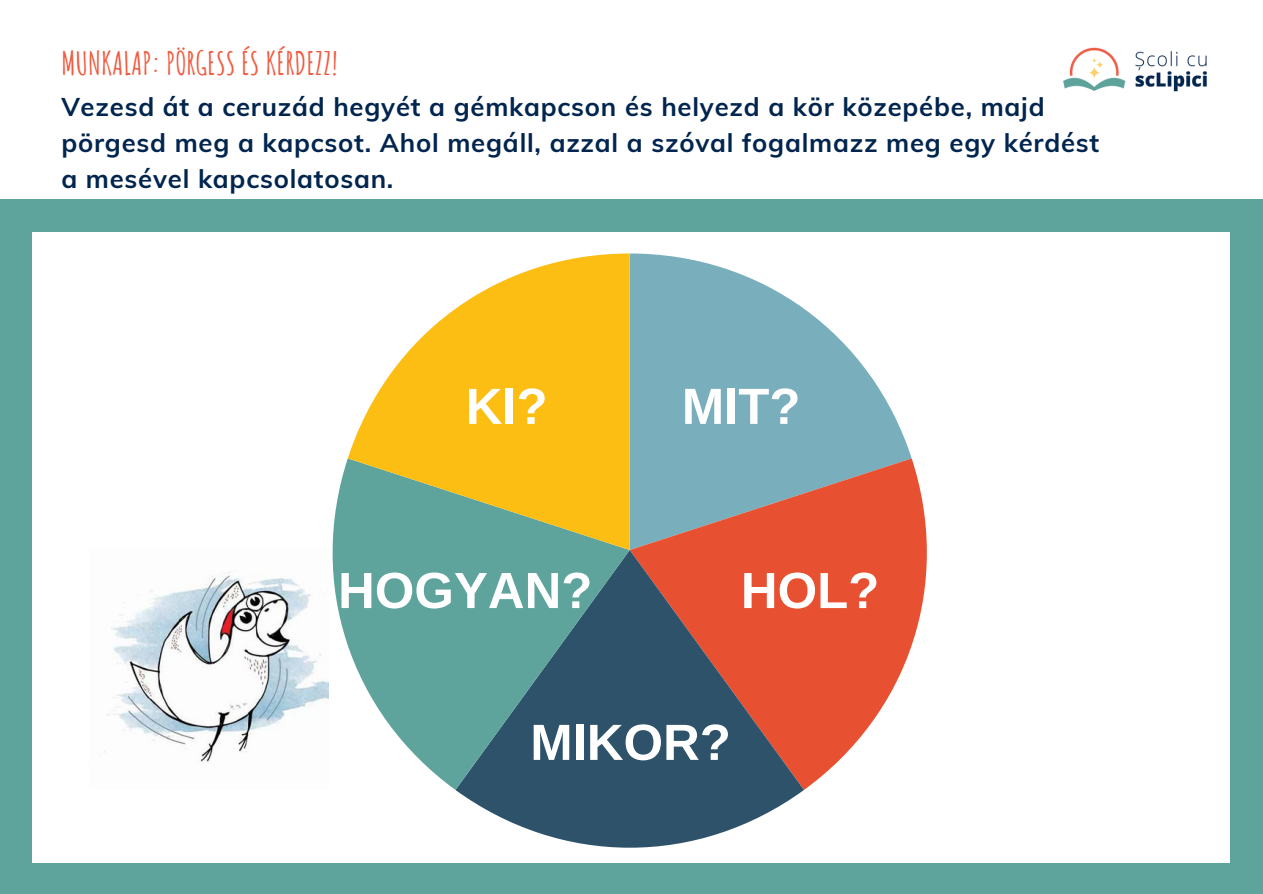
<style>
.page{position:relative;width:1263px;height:894px;background:#fff}
.page>*{position:absolute;margin:0;border:0;box-sizing:border-box;transform-origin:0 0}
.t1{font:700 50.85px "Arimo";color:#fff}
.t2{font:700 31.5px "Amatic SC";color:#f05b40}
.t3{font:700 25.65px/36px "Muli";letter-spacing:.03em;color:#01254e}
</style>
<div class="page">
<div style="left:0;top:0;width:1263px;height:893px;background:#5ea49d"></div>
<div style="left:32px;top:232px;width:1198px;height:630px;background:#fff"></div>
<div style="left:0;top:0;width:1263px;height:199px;background:#fff"></div>
<img style="left:1063px;top:47px;width:144px;height:45px">
<svg style="left:630px;top:253px;width:282px;height:205px;fill:#79aebc"></svg>
<svg style="left:630px;top:458px;width:297px;height:331px;fill:#e75132"></svg>
<svg style="left:455px;top:550px;width:349px;height:313px;fill:#2d526a"></svg>
<svg style="left:332px;top:458px;width:298px;height:331px;background:#65989b"></svg>
<svg style="left:348px;top:253px;width:282px;height:297px;fill:#fdbe14"></svg>
<img style="left:104px;top:572px;width:225px;height:191px">
<p class="t2" style="left:61px;top:43px;width:278px">MUNKALAP: PÖRGESS ÉS KÉRDEZZ!</p>
<p class="t3" style="left:61px;top:88px;width:1039px">Vezesd át a ceruzád hegyét a gémkapcson és helyezd a kör közepébe, majd pörgesd meg a kapcsot. Ahol megáll, azzal a szóval fogalmazz meg egy kérdést a mesével kapcsolatosan.</p>
<p class="t1" style="left:466px;top:378px;width:83px">KI?</p>
<p class="t1" style="left:682px;top:378px;width:120px">MIT?</p>
<p class="t1" style="left:338px;top:562px;width:256px">HOGYAN?</p>
<p class="t1" style="left:741px;top:562px;width:140px">HOL?</p>
<p class="t1" style="left:530px;top:713px;width:202px">MIKOR?</p>
</div>
